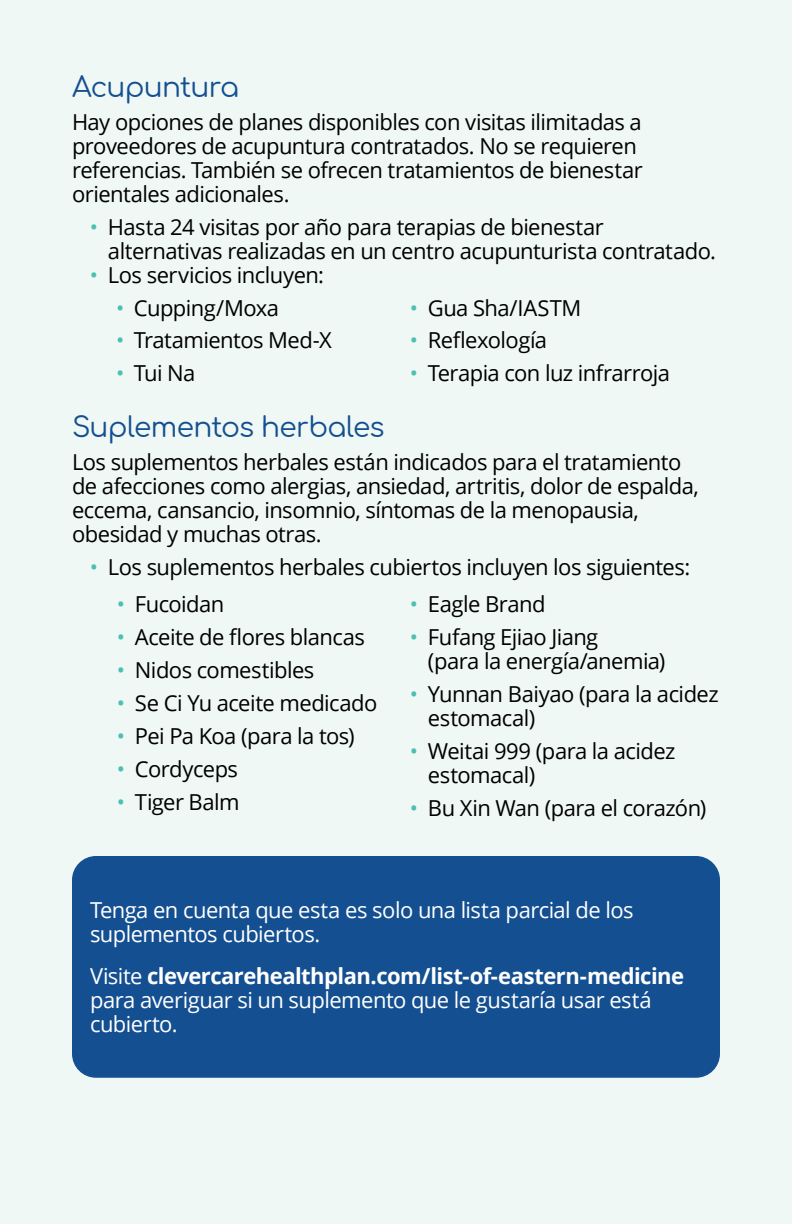
<style>
.page{position:relative;width:792px;height:1224px;background:#eff8f5}
.page>*{position:absolute;margin:0;border:0;box-sizing:border-box;transform-origin:0 0}
.t1{font:28px "Comfortaa";letter-spacing:-.025em;color:#145091}
.t2{font:22px/24px "Open Sans";letter-spacing:-.025em;color:#000}
.t3{font:22px/24px "Open Sans";letter-spacing:-.025em;color:#fff}
.s1{color:#4bc0b1}
.s2{font-weight:700}
</style>
<div class="page">
<div style="left:72px;top:856px;width:648px;height:222px;background:#145091;border-radius:24px"></div>
<p class="t1" style="left:72px;top:61px;width:169px">Acupuntura</p>
<p class="t2" style="left:72px;top:109px;width:572px">Hay opciones de planes disponibles con visitas ilimitadas a proveedores de acupuntura contratados. No se requieren referencias. También se ofrecen tratamientos de bienestar orientales adicionales.</p>
<p class="t2" style="left:108px;top:214px;width:610px;text-indent:-18px"><span class="s1">•</span> Hasta 24 visitas por año para terapias de bienestar alternativas realizadas en un centro acupunturista contratado.</p>
<p class="t2" style="left:90px;top:262px;width:236px"><span class="s1">•</span> Los servicios incluyen:</p>
<p class="t2" style="left:116px;top:295px;width:164px"><span class="s1">•</span> Cupping/Moxa</p>
<p class="t2" style="left:410px;top:295px;width:173px"><span class="s1">•</span> Gua Sha/IASTM</p>
<p class="t2" style="left:116px;top:328px;width:217px"><span class="s1">•</span> Tratamientos Med-X</p>
<p class="t2" style="left:410px;top:328px;width:139px"><span class="s1">•</span> Reflexología</p>
<p class="t2" style="left:116px;top:361px;width:81px"><span class="s1">•</span> Tui Na</p>
<p class="t2" style="left:410px;top:361px;width:262px"><span class="s1">•</span> Terapia con luz infrarroja</p>
<p class="t1" style="left:72px;top:402px;width:314px">Suplementos herbales</p>
<p class="t2" style="left:72px;top:450px;width:628px">Los suplementos herbales están indicados para el tratamiento de afecciones como alergias, ansiedad, artritis, dolor de espalda, eccema, cansancio, insomnio, síntomas de la menopausia, obesidad y muchas otras.</p>
<p class="t2" style="left:90px;top:555px;width:602px"><span class="s1">•</span> Los suplementos herbales cubiertos incluyen los siguientes:</p>
<p class="t2" style="left:117px;top:591px;width:109px"><span class="s1">•</span> Fucoidan</p>
<p class="t2" style="left:117px;top:624px;width:249px"><span class="s1">•</span> Aceite de flores blancas</p>
<p class="t2" style="left:117px;top:657px;width:199px"><span class="s1">•</span> Nidos comestibles</p>
<p class="t2" style="left:117px;top:690px;width:262px"><span class="s1">•</span> Se Ci Yu aceite medicado</p>
<p class="t2" style="left:117px;top:723px;width:239px"><span class="s1">•</span> Pei Pa Koa (para la tos)</p>
<p class="t2" style="left:117px;top:756px;width:123px"><span class="s1">•</span> Cordyceps</p>
<p class="t2" style="left:117px;top:789px;width:124px"><span class="s1">•</span> Tiger Balm</p>
<p class="t2" style="left:410px;top:591px;width:137px"><span class="s1">•</span> Eagle Brand</p>
<p class="t2" style="left:428px;top:624px;width:239px;text-indent:-18px"><span class="s1">•</span> Fufang Ejiao Jiang<br>(para la energía/anemia)</p>
<p class="t2" style="left:428px;top:681px;width:292px;text-indent:-18px"><span class="s1">•</span> Yunnan Baiyao (para la acidez estomacal)</p>
<p class="t2" style="left:428px;top:738px;width:249px;text-indent:-18px"><span class="s1">•</span> Weitai 999 (para la acidez estomacal)</p>
<p class="t2" style="left:410px;top:795px;width:298px"><span class="s1">•</span> Bu Xin Wan (para el corazón)</p>
<p class="t3" style="left:90px;top:898px;width:545px">Tenga en cuenta que esta es solo una lista parcial de los suplementos cubiertos.</p>
<p class="t3" style="left:90px;top:964px;width:596px">Visite <span class="s2">clevercarehealthplan.com/list-of-eastern-medicine </span>para averiguar si un suplemento que le gustaría usar está cubierto.</p>
</div>
